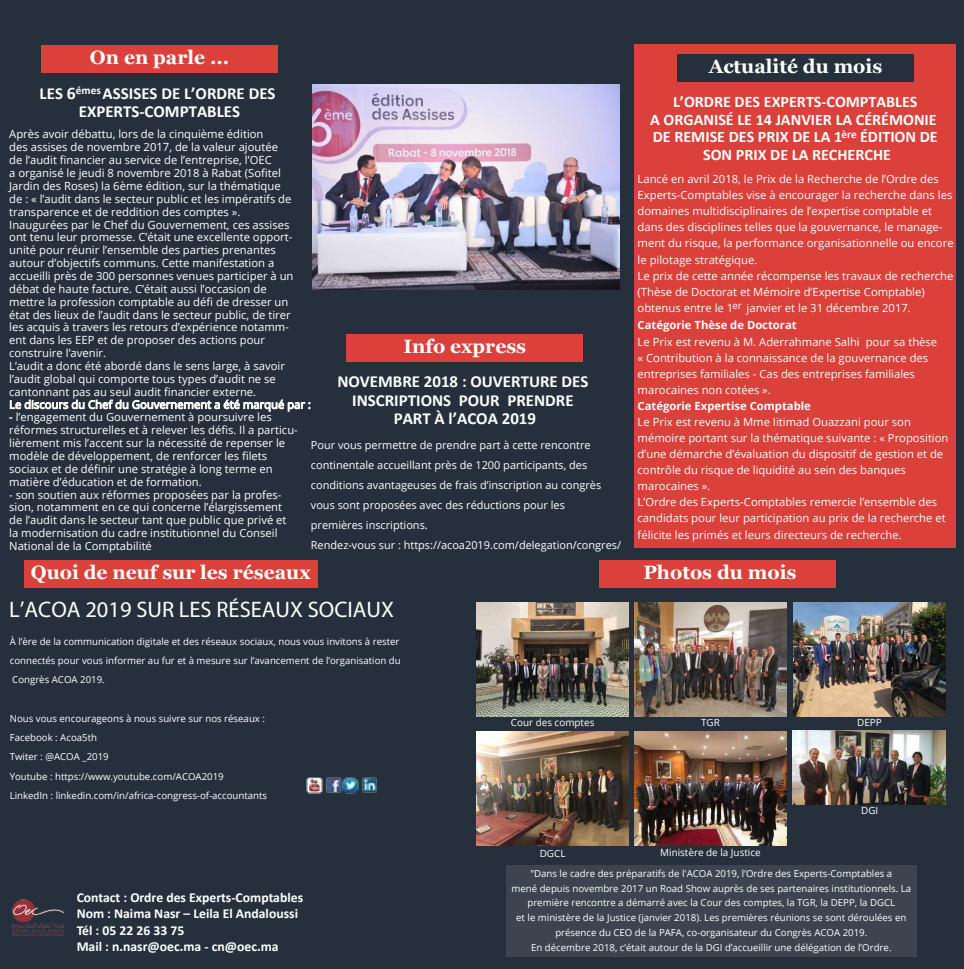
<style>
.page{position:relative;width:964px;height:969px;background:#26303c}
.page>*{position:absolute;margin:0;border:0;box-sizing:border-box;transform-origin:0 0}
.t1{font:22.5px "Myriad Pro";color:#fff}
.t2{font:700 19.3px "Georgia";color:#fff}
.t3{font:700 16.9px/18.7px "Calibri";color:#fff}
.t4{font:700 16.1px/17.7px "Calibri";color:#fff;text-align:center}
.t5{font:700 13.7px/16.4px "Calibri";color:#fff}
.t6{font:11.3px/12.9px "Open Sans";color:#fff}
.t7{font:700 11.3px "Open Sans";color:#fff}
.t8{font:700 11.3px "Calibri";color:#fff}
.t9{font:10.9px/20.1px "Open Sans";color:#fff}
.t10{font:9.9px "Open Sans";color:#fff}
.t11{font:9.6px/19.3px "Open Sans";color:#fff}
.s1{font-size:17.7px}
.s2{font-weight:700}
</style>
<div class="page">
<svg style="left:10px;top:400px;width:300px;height:12px"></svg>
<div style="left:41px;top:45px;width:237px;height:27px;background:#db403b"></div>
<div style="left:347px;top:334px;width:236px;height:27px;background:#db403b"></div>
<div style="left:599px;top:560px;width:236px;height:28px;background:#db403b"></div>
<div style="left:24px;top:560px;width:293px;height:28px;background:#db403b"></div>
<img style="left:12px;top:899px;width:52px;height:37px">
<img style="left:306px;top:777px;width:71px;height:17px">
<img style="left:476px;top:602px;width:153px;height:114px">
<img style="left:634px;top:602px;width:153px;height:114px">
<img style="left:793px;top:602px;width:153px;height:114px">
<img style="left:476px;top:731px;width:153px;height:115px">
<img style="left:634px;top:731px;width:153px;height:115px">
<div style="left:506px;top:865px;width:410px;height:92px;background:#3b444f"></div>
<img style="left:792px;top:731px;width:153px;height:74px">
<div style="left:635px;top:45px;width:321px;height:503px;background:#db403b"></div>
<div style="left:677px;top:54px;width:236px;height:28px;background:#26303c"></div>
<img style="left:312px;top:84px;width:308px;height:206px">
<h2 class="t2" style="left:90px;top:43px;width:141px">On en parle ...</h2>
<p class="t8" style="left:76px;top:83px;width:26px">émes</p>
<h3 class="t3" style="left:40px;top:84px;width:38px">LES <span class="s1">6</span></h3>
<h3 class="t3" style="left:79px;top:84px;width:198px;text-indent:24px">ASSISES DE L’ORDRE DES<br>EXPERTS-COMPTABLES</h3>
<p class="t6" style="left:9px;top:128px;width:303px">Après avoir débattu, lors de la cinquième édition<br>des assises de novembre 2017, de la valeur ajoutée<br>de l’audit financier au service de l’entreprise, l’OEC<br>a organisé le jeudi 8 novembre 2018 à Rabat (Sofitel Jardin des Roses) la 6ème édition, sur la thématique<br>de : « l’audit dans le secteur public et les impératifs de transparence et de reddition des comptes ».<br>Inaugurées par le Chef du Gouvernement, ces assises<br>ont tenu leur promesse. C’était une excellente opport&shy;unité pour réunir l’ensemble des parties prenantes autour d’objectifs communs. Cette manifestation a accueilli près de 300 personnes venues participer à un débat de haute facture. C’était aussi l’occasion de<br>mettre la profession comptable au défi de dresser un état des lieux de l’audit dans le secteur public, de tirer<br>les acquis à travers les retours d’expérience notamm-<br>ent dans les EEP et de proposer des actions pour construire l’avenir.<br>L’audit a donc été abordé dans le sens large, à savoir l’audit global qui comporte tous types d’audit ne se cantonnant pas au seul audit financier externe.<br>Le discours du Chef du Gouvernement a été marqué par :</p>
<p class="t6" style="left:9px;top:411px;width:290px"><span class="s2">-</span> l’engagement du Gouvernement à poursuivre les réformes structurelles et à relever les défis. Il a particu&shy;lièrement mis l’accent sur la nécessité de repenser le modèle de développement, de renforcer les filets sociaux et de définir une stratégie à long terme en matière d’éducation et de formation.</p>
<p class="t6" style="left:9px;top:488px;width:279px">- son soutien aux réformes proposées par la profes&shy;sion, notamment en ce qui concerne l’élargissement de l’audit dans le secteur tant que public que privé et la modernisation du cadre institutionnel du Conseil National de la Comptabilité</p>
<h2 class="t2" style="left:403px;top:332px;width:124px">Info express</h2>
<h3 class="t3" style="left:337px;top:372px;width:253px;text-align:center">NOVEMBRE 2018 : OUVERTURE DES<br>INSCRIPTIONS POUR PRENDRE<br>PART À l’ACOA 2019</h3>
<p class="t9" style="left:311px;top:435px;width:312px">Pour vous permettre de prendre part à cette rencontre continentale accueillant près de 1200 participants, des conditions avantageuses de frais d’inscription au congrès vous sont proposées avec des réductions pour les<br>premières inscriptions.<br>Rendez-vous sur : https://acoa2019.com/delegation/congres/</p>
<h2 class="t2" style="left:709px;top:52px;width:175px">Actualité du mois</h2>
<h3 class="t4" style="left:650px;top:93px;width:289px">L’ORDRE DES EXPERTS-COMPTABLES<br>A ORGANISÉ LE 14 JANVIER LA CÉRÉMONIE<br>DE REMISE DES PRIX DE LA 1 ÉDITION DE<br>SON PRIX DE LA RECHERCHE</h3>
<p class="t6" style="left:637px;top:171px;width:318px;line-height:16.1px">Lancé en avril 2018, le Prix de la Recherche de l’Ordre des Experts-Comptables vise à encourager la recherche dans les domaines multidisciplinaires de l’expertise comptable et dans des disciplines telles que la gouvernance, le manage&shy;ment du risque, la performance organisationnelle ou encore le pilotage stratégique.<br>Le prix de cette année récompense les travaux de recherche (Thèse de Doctorat et Mémoire d’Expertise Comptable) obtenus entre le 1 janvier et le 31 décembre 2017.</p>
<p class="t7" style="left:637px;top:317px;width:161px">Catégorie Thèse de Doctorat</p>
<p class="t6" style="left:637px;top:333px;width:301px;line-height:16.1px">Le Prix est revenu à M. Aderrahmane Salhi pour sa thèse « Contribution à la connaissance de la gouvernance des entreprises familiales - Cas des entreprises familiales marocaines non cotées ».</p>
<p class="t7" style="left:637px;top:398px;width:175px">Catégorie Expertise Comptable</p>
<p class="t6" style="left:637px;top:414px;width:312px;line-height:16.1px">Le Prix est revenu à Mme Iitimad Ouazzani pour son mémoire portant sur la thématique suivante : « Proposition d’une démarche d’évaluation du dispositif de gestion et de contrôle du risque de liquidité au sein des banques marocaines ».<br>L’Ordre des Experts-Comptables remercie l’ensemble des candidats pour leur participation au prix de la recherche et félicite les primés et leurs directeurs de recherche.</p>
<p class="t8" style="left:841px;top:127px;width:17px">ère</p>
<p class="t11" style="left:732px;top:295px;width:11px">er</p>
<h2 class="t2" style="left:31px;top:558px;width:281px">Quoi de neuf sur les réseaux</h2>
<h2 class="t2" style="left:643px;top:558px;width:154px">Photos du mois</h2>
<h1 class="t1" style="left:9px;top:595px;width:386px">L’ACOA 2019 SUR LES RÉSEAUX SOCIAUX</h1>
<p class="t11" style="left:10px;top:631px;width:392px">À l’ère de la communication digitale et des réseaux sociaux, nous vous invitons à rester connectés pour vous informer au fur et à mesure sur l’avancement de l’organisation du<br>Congrès ACOA 2019.</p>
<p class="t11" style="left:10px;top:708px;width:259px">Nous vous encourageons à nous suivre sur nos réseaux :<br>Facebook : Acoa5th<br>Twiter : @ACOA _2019<br>Youtube : https://www.youtube.com/ACOA2019<br>LinkedIn : linkedin.com/in/africa-congress-of-accountants</p>
<p class="t5" style="left:77px;top:889px;width:228px">Contact : Ordre des Experts-Comptables<br>Nom : Naima Nasr – Leila El Andaloussi<br>Tél : 05 22 26 33 75<br>Mail : n.nasr@oec.ma - cn@oec.ma</p>
<p class="t10" style="left:511px;top:716px;width:85px">Cour des comptes</p>
<p class="t10" style="left:701px;top:716px;width:20px">TGR</p>
<p class="t10" style="left:857px;top:716px;width:26px">DEPP</p>
<p class="t10" style="left:861px;top:803px;width:19px">DGI</p>
<p class="t10" style="left:540px;top:847px;width:27px">DGCL</p>
<p class="t10" style="left:660px;top:845px;width:102px">Ministère de la Justice</p>
<p class="t11" style="left:511px;top:866px;width:401px;line-height:14.8px;text-align:center">"Dans le cadre des préparatifs de l'ACOA 2019, l’Ordre des Experts-Comptables a<br>mené depuis novembre 2017 un Road Show auprès de ses partenaires institutionnels. La première rencontre a démarré avec la Cour des comptes, la TGR, la DEPP, la DGCL<br>et le ministère de la Justice (janvier 2018). Les premières réunions se sont déroulées en présence du CEO de la PAFA, co-organisateur du Congrès ACOA 2019.<br>En décembre 2018, c’était autour de la DGI d’accueillir une délégation de l’Ordre.</p>
</div>
